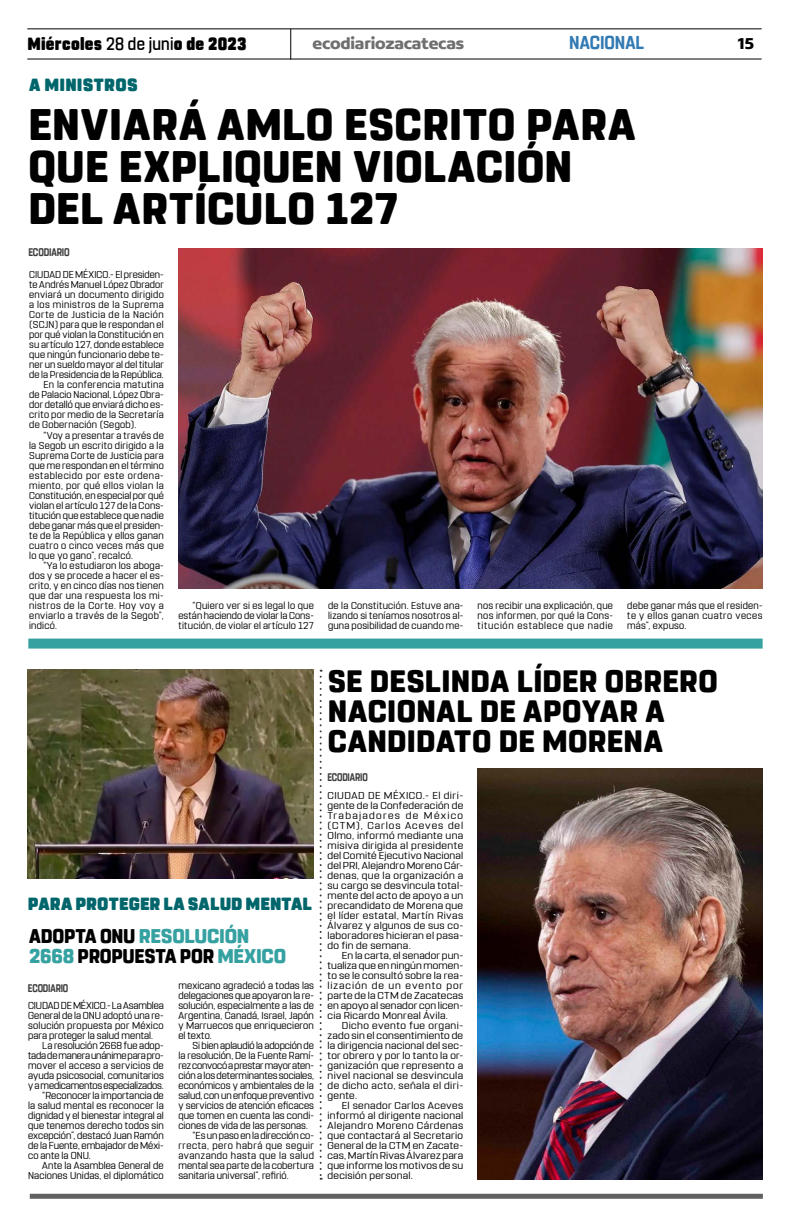
<style>
.page{position:relative;width:791px;height:1225px;background:#fff}
.page>*{position:absolute;margin:0;border:0;box-sizing:border-box;transform-origin:0 0}
.t1{font:800 44px/42px "Rohn Rounded";letter-spacing:.01em;color:#000}
.t2{font:800 30.8px/30px "Rohn Rounded";letter-spacing:.01em;color:#000}
.t3{font:800 19.8px/20px "Rohn Rounded";letter-spacing:-.015em;color:#000;scale:.95 1}
.t4{font:700 18.6px "Rohn Rounded";color:#327ab3;scale:.91 1}
.t5{font:900 17.6px "Rohn Rounded";letter-spacing:.01em;color:#00666c}
.t6{font:900 17.6px "Rohn Rounded";letter-spacing:.02em;color:#000;scale:.91 1}
.t7{font:700 16.9px "Concord";letter-spacing:-.01em;color:#706f6f}
.t8{font:700 16.9px "Concord";color:#000}
.t9{font:700 11px "Rohn Rounded";letter-spacing:-.015em;color:#3d3d3d;scale:.8 1}
.t10{font:700 11px "Rohn Rounded";letter-spacing:-.015em;color:#3d3d3d;scale:.82 1}
.t11{font:10.1px/10px "Rohn Rounded";letter-spacing:.005em;color:#000;text-align:justify}
.t12{font:10.1px "Rohn Rounded";letter-spacing:-.02em;color:#000}
.t13{font:10.1px "Rohn Rounded";letter-spacing:-.015em;color:#000}
.t14{font:10.1px "Rohn Rounded";letter-spacing:.025em;color:#000}
.t15{font:10.1px "Rohn Rounded";letter-spacing:.05em;color:#000}
.t16{font:10.1px "Rohn Rounded";letter-spacing:.04em;color:#000}
.t17{font:10px/10px "Rohn Rounded";letter-spacing:.025em;color:#000;text-align:justify}
.t18{font:10px/10px "Rohn Rounded";letter-spacing:.025em;color:#000;text-align:justify;scale:1.09 1}
.t19{font:10px "Rohn Rounded";letter-spacing:.005em;color:#000}
.t20{font:10px "Rohn Rounded";letter-spacing:.045em;color:#000}
.t21{font:10px "Rohn Rounded";letter-spacing:.05em;color:#000}
.t22{font:10px "Rohn Rounded";letter-spacing:.06em;color:#000}
.s1{font-weight:500}
.s2{color:#36a1a1}
</style>
<div class="page">
<hr style="left:27px;top:28px;width:735px;height:1px;background:#000">
<hr style="left:290px;top:29px;width:1px;height:31px;background:#000">
<hr style="left:27px;top:59px;width:735px;height:1px;background:#000">
<div style="left:30px;top:1193px;width:733px;height:5px;background:#616161"></div>
<div style="left:28px;top:638px;width:735px;height:10px;background:#36a1a1"></div>
<svg style="left:320px;top:669px;width:2px;height:510px"></svg>
<img style="left:178px;top:248px;width:585px;height:340px">
<img style="left:477px;top:768px;width:286px;height:411px">
<img style="left:28px;top:669px;width:286px;height:209px">
<h3 class="t6" style="left:27px;top:33px;width:242px">Miércoles <span class="s1">28 de juni</span>o de 2023</h3>
<h3 class="t7" style="left:312px;top:33px;width:153px">ecodiariozacatecas</h3>
<h3 class="t4" style="left:569px;top:32px;width:84px">NACIONAL</h3>
<h3 class="t8" style="left:738px;top:33px;width:18px">15</h3>
<h3 class="t5" style="left:29px;top:75px;width:110px">A MINISTROS</h3>
<h1 class="t1" style="left:28px;top:104px;width:609px">ENVIARÁ AMLO ESCRITO PARA<br>QUE EXPLIQUEN VIOLACIÓN<br>DEL ARTÍCULO 127</h1>
<p class="t10" style="left:28px;top:246px;width:52px">ECODIARIO</p>
<p class="t19" style="left:29px;top:269px;width:136px">CIUDAD DE MÉXICO.- El presiden-</p>
<p class="t17" style="left:29px;top:280px;width:136px">te Andrés Manuel López Obrador</p>
<p class="t17" style="left:29px;top:290px;width:136px">enviará un documento dirigido</p>
<p class="t20" style="left:29px;top:299px;width:136px">a los ministros de la Suprema</p>
<p class="t21" style="left:29px;top:309px;width:136px">Corte de Justicia de la Nación</p>
<p class="t17" style="left:29px;top:320px;width:136px">(SCJN) para que le respondan el</p>
<p class="t17" style="left:29px;top:330px;width:136px">por qué violan la Constitución en</p>
<p class="t17" style="left:29px;top:340px;width:136px">su artículo 127, donde establece</p>
<p class="t17" style="left:29px;top:350px;width:136px">que ningún funcionario debe te-</p>
<p class="t17" style="left:29px;top:360px;width:136px">ner un sueldo mayor al del titular</p>
<p class="t19" style="left:29px;top:369px;width:136px">de la Presidencia de la República.</p>
<p class="t17" style="left:43px;top:380px;width:122px">En la conferencia matutina</p>
<p class="t17" style="left:29px;top:390px;width:136px">de Palacio Nacional, López Obra-</p>
<p class="t17" style="left:29px;top:400px;width:136px">dor detalló que enviará dicho es-</p>
<p class="t17" style="left:29px;top:410px;width:136px">crito por medio de la Secretaría</p>
<p class="t17" style="left:29px;top:420px;width:109px">de Gobernación (Segob).</p>
<p class="t17" style="left:43px;top:430px;width:122px">“Voy a presentar a través de</p>
<p class="t17" style="left:29px;top:440px;width:136px">la Segob un escrito dirigido a la</p>
<p class="t17" style="left:29px;top:450px;width:136px">Suprema Corte de Justicia para</p>
<p class="t17" style="left:29px;top:460px;width:136px">que me respondan en el término</p>
<p class="t22" style="left:29px;top:469px;width:136px">establecido por este ordena-</p>
<p class="t20" style="left:29px;top:479px;width:136px">miento, por qué ellos violan la</p>
<p class="t19" style="left:29px;top:489px;width:136px">Constitución, en especial por qué</p>
<p class="t17" style="left:29px;top:500px;width:136px">violan el artículo 127 de la Cons-</p>
<p class="t17" style="left:29px;top:510px;width:136px">titución que establece que nadie</p>
<p class="t19" style="left:29px;top:519px;width:136px">debe ganar más que el presiden-</p>
<p class="t17" style="left:29px;top:530px;width:136px">te de la República y ellos ganan</p>
<p class="t17" style="left:29px;top:540px;width:136px">cuatro o cinco veces más que</p>
<p class="t17" style="left:29px;top:550px;width:105px">lo que yo gano”, recalcó.</p>
<p class="t17" style="left:43px;top:560px;width:122px">“Ya lo estudiaron los aboga-</p>
<p class="t17" style="left:29px;top:570px;width:136px">dos y se procede a hacer el es-</p>
<p class="t17" style="left:29px;top:580px;width:136px">crito, y en cinco días nos tienen</p>
<p class="t17" style="left:29px;top:590px;width:136px">que dar una respuesta los mi-</p>
<p class="t21" style="left:29px;top:599px;width:136px">nistros de la Corte. Hoy voy a</p>
<p class="t17" style="left:29px;top:610px;width:136px">enviarlo a través de la Segob”,</p>
<p class="t17" style="left:29px;top:620px;width:29px">indicó.</p>
<p class="t17" style="left:178px;top:600px;width:137px;text-indent:14px">“Quiero ver si es legal lo que están haciendo de violar la Cons&shy;titución, de violar el artículo 127</p>
<p class="t17" style="left:328px;top:600px;width:137px">de la Constitución. Estuve ana&shy;lizando si teníamos nosotros al&shy;guna posibilidad de cuando me-</p>
<p class="t17" style="left:478px;top:600px;width:137px">nos recibir una explicación, que nos informen, por qué la Cons&shy;titución establece que nadie</p>
<p class="t17" style="left:627px;top:600px;width:137px">debe ganar más que el residen&shy;te y ellos ganan cuatro veces más”, expuso.</p>
<h2 class="t2" style="left:328px;top:666px;width:392px">SE DESLINDA LÍDER OBRERO<br>NACIONAL DE APOYAR A<br>CANDIDATO DE MORENA</h2>
<p class="t9" style="left:327px;top:770px;width:52px">ECODIARIO</p>
<h3 class="t5" style="left:28px;top:894px;width:285px">PARA PROTEGER LA SALUD MENTAL</h3>
<h3 class="t3" style="left:29px;top:926px;width:272px">ADOPTA ONU <span class="s2">RESOLUCIÓN<br>2668</span> PROPUESTA POR <span class="s2">MÉXICO</span></h3>
<p class="t11" style="left:178px;top:980px;width:137px">mexicano agradeció a todas las delegaciones que apoyaron la re&shy;solución, especialmente a las de Argentina, Canadá, Israel, Japón y Marruecos que enriquecieron el texto.</p>
<p class="t11" style="left:193px;top:1040px;width:123px">Si bien aplaudió la adopción de</p>
<p class="t11" style="left:178px;top:1050px;width:137px">la resolución, De la Fuente Ramí-</p>
<p class="t12" style="left:178px;top:1059px;width:137px">rez convocó a prestar mayor aten-</p>
<p class="t11" style="left:178px;top:1070px;width:137px">ción a los determinantes sociales,</p>
<p class="t11" style="left:178px;top:1080px;width:137px">económicos y ambientales de la</p>
<p class="t11" style="left:178px;top:1090px;width:137px">salud, con un enfoque preventivo</p>
<p class="t11" style="left:178px;top:1100px;width:137px">y servicios de atención eficaces</p>
<p class="t11" style="left:178px;top:1110px;width:137px">que tomen en cuenta las condi-</p>
<p class="t11" style="left:178px;top:1120px;width:131px">ciones de vida de las personas.</p>
<p class="t11" style="left:193px;top:1130px;width:123px">“Es un paso en la dirección co-</p>
<p class="t15" style="left:178px;top:1139px;width:137px">rrecta, pero habrá que seguir</p>
<p class="t16" style="left:178px;top:1149px;width:137px">avanzando hasta que la salud</p>
<p class="t11" style="left:178px;top:1160px;width:137px">mental sea parte de la cobertura</p>
<p class="t11" style="left:178px;top:1170px;width:112px">sanitaria universal”, refirió.</p>
<p class="t9" style="left:28px;top:981px;width:52px">ECODIARIO</p>
<p class="t11" style="left:28px;top:1000px;width:137px">CIUDAD DE MÉXICO.- La Asamblea General de la ONU adoptó una re&shy;solución propuesta por México para proteger la salud mental.</p>
<p class="t11" style="left:42px;top:1040px;width:123px">La resolución 2668 fue adop-</p>
<p class="t12" style="left:28px;top:1049px;width:137px">tada de manera unánime para pro-</p>
<p class="t14" style="left:28px;top:1059px;width:137px">mover el acceso a servicios de</p>
<p class="t11" style="left:28px;top:1070px;width:137px">ayuda psicosocial, comunitarios</p>
<p class="t13" style="left:28px;top:1079px;width:137px">y a medicamentos especializados.</p>
<p class="t11" style="left:42px;top:1090px;width:123px">“Reconocer la importancia de</p>
<p class="t11" style="left:28px;top:1100px;width:137px">la salud mental es reconocer la</p>
<p class="t11" style="left:28px;top:1110px;width:137px">dignidad y el bienestar integral al</p>
<p class="t11" style="left:28px;top:1120px;width:137px">que tenemos derecho todos sin</p>
<p class="t11" style="left:28px;top:1130px;width:137px">excepción”, destacó Juan Ramón</p>
<p class="t11" style="left:28px;top:1140px;width:137px">de la Fuente, embajador de Méxi-</p>
<p class="t11" style="left:28px;top:1150px;width:64px">co ante la ONU.</p>
<p class="t11" style="left:42px;top:1160px;width:123px">Ante la Asamblea General de</p>
<p class="t11" style="left:28px;top:1170px;width:137px">Naciones Unidas, el diplomático</p>
<p class="t18" style="left:328px;top:790px;width:126px">CIUDAD DE MÉXICO.- El diri&shy;gente de la Confederación de Trabajadores de México (CTM), Carlos Aceves del Olmo, informó mediante una misiva dirigida al presidente del Comité Ejecutivo Nacional del PRI, Alejandro Moreno Cár&shy;denas, que la organización a su cargo se desvincula total&shy;mente del acto de apoyo a un precandidato de Morena que el líder estatal, Martín Rivas Álvarez y algunos de sus co&shy;laboradores hicieran el pasa&shy;do fin de semana.</p>
<p class="t18" style="left:328px;top:950px;width:126px;text-indent:14px">En la carta, el senador pun&shy;tualiza que en ningún momen&shy;to se le consultó sobre la rea&shy;lización de un evento por parte de la CTM de Zacatecas en apoyo al senador con licen&shy;cia Ricardo Monreal Ávila.</p>
<p class="t18" style="left:328px;top:1020px;width:126px;text-indent:14px">Dicho evento fue organi&shy;zado sin el consentimiento de la dirigencia nacional del sec&shy;tor obrero y por lo tanto la or&shy;ganización que represento a nivel nacional se desvincula de dicho acto, señala el diri&shy;gente.</p>
<p class="t18" style="left:328px;top:1100px;width:126px;text-indent:14px">El senador Carlos Aceves informó al dirigente nacional Alejandro Moreno Cárdenas que contactará al Secretario General de la CTM en Zacate&shy;cas, Martín Rivas Álvarez para que informe los motivos de su decisión personal.</p>
</div>
